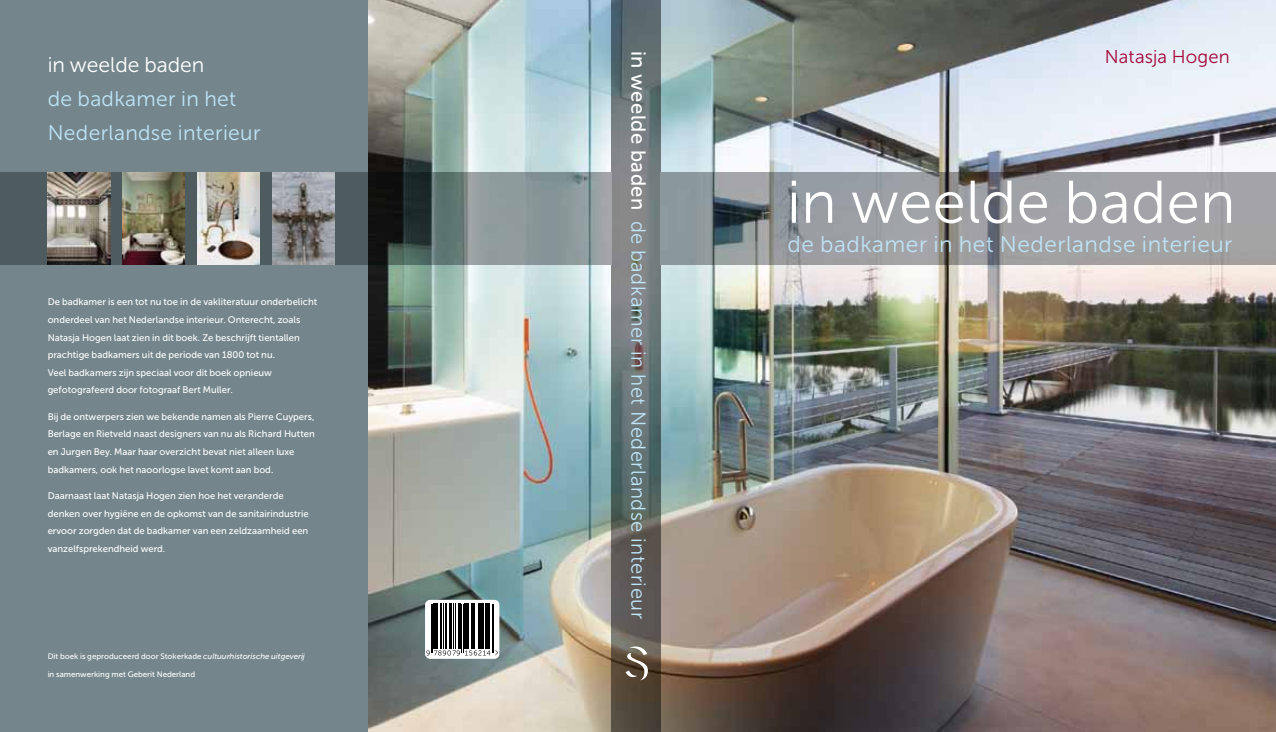
<style>
.page{position:relative;width:1276px;height:732px;background:#fff}
.page>*{position:absolute;margin:0;border:0;box-sizing:border-box;transform-origin:0 0}
.t1{font:59.85px "Museo Sans 300";letter-spacing:.005em;color:#fff}
.t2{font:22.65px "Museo Sans 300";letter-spacing:.025em;color:#bde4f7}
.t3{font:21.15px/34.2px "Museo Sans 300";letter-spacing:.015em;color:#bde4f7}
.t4{font:21.15px "Museo Sans 300";color:#fff}
.t5{font:20.25px "Museo Sans 300";letter-spacing:.025em;color:#bde4f7}
.t6{font:18.45px "Museo Sans 300";color:#a50437}
.t7{font:9.45px/17.5px "Museo Sans 500";color:#fff}
.t8{font:7.95px "Museo Sans 500";color:#fff}
.s1{font-style:italic}
.s2{font-family:"Museo Sans 500";color:#fff}
</style>
<div class="page">
<div style="left:0;top:0;width:1276px;height:731px;background:#74868c"></div>
<img style="left:368px;top:0;width:908px;height:731px">
<div style="left:425px;top:599px;width:74px;height:59px;background:#fff;border-radius:5px"></div>
<svg style="left:425px;top:602px;width:73px;height:54px"></svg>
<img style="left:660px;top:172px;width:616px;height:93px">
<div style="left:0;top:172px;width:368px;height:93px;background:#4e5b5f"></div>
<img style="left:368px;top:172px;width:244px;height:93px">
<svg style="left:612px;top:0;width:48px;height:731px"></svg>
<img style="left:48px;top:172px;width:62px;height:93px">
<img style="left:123px;top:172px;width:62px;height:93px">
<img style="left:272px;top:172px;width:63px;height:93px">
<img style="left:197px;top:172px;width:63px;height:93px">
<h3 class="t4" style="left:48px;top:53px;width:158px">in weelde baden</h3>
<h3 class="t3" style="left:48px;top:81px;width:214px">de badkamer in het<br>Nederlandse interieur</h3>
<p class="t7" style="left:48px;top:293px;width:271px">De badkamer is een tot nu toe in de vakliteratuur onderbelicht onderdeel van het Nederlandse interieur. Onterecht, zoals Natasja Hogen laat zien in dit boek. Ze beschrijft tientallen prachtige badkamers uit de periode van 1800 tot nu.<br>Veel badkamers zijn speciaal voor dit boek opnieuw gefotografeerd door fotograaf Bert Muller.</p>
<p class="t7" style="left:48px;top:407px;width:269px">Bij de ontwerpers zien we bekende namen als Pierre Cuypers, Berlage en Rietveld naast designers van nu als Richard Hutten en Jurgen Bey. Maar haar overzicht bevat niet alleen luxe badkamers, ook het naoorlogse lavet komt aan bod.</p>
<p class="t7" style="left:48px;top:487px;width:263px">Daarnaast laat Natasja Hogen zien hoe het veranderde denken over hygiëne en de opkomst van de sanitairindustrie ervoor zorgden dat de badkamer van een zeldzaamheid een vanzelfsprekendheid werd.</p>
<p class="t8" style="left:48px;top:651px;width:260px">Dit boek is geproduceerd door Stokerkade <span class="s1">cultuurhistorische uitgeverij</span></p>
<p class="t8" style="left:48px;top:669px;width:149px">in samenwerking met Geberit Nederland</p>
<h3 class="t5" style="left:649px;top:51px;width:569px;rotate:90deg"><span class="s2">in weelde baden</span> de badkamer in het Nederlandse interieur</h3>
<h3 class="t6" style="left:1104px;top:47px;width:127px">Natasja Hogen</h3>
<h1 class="t1" style="left:787px;top:170px;width:450px">in weelde baden</h1>
<h2 class="t2" style="left:787px;top:232px;width:446px">de badkamer in het Nederlandse interieur</h2>
</div>
